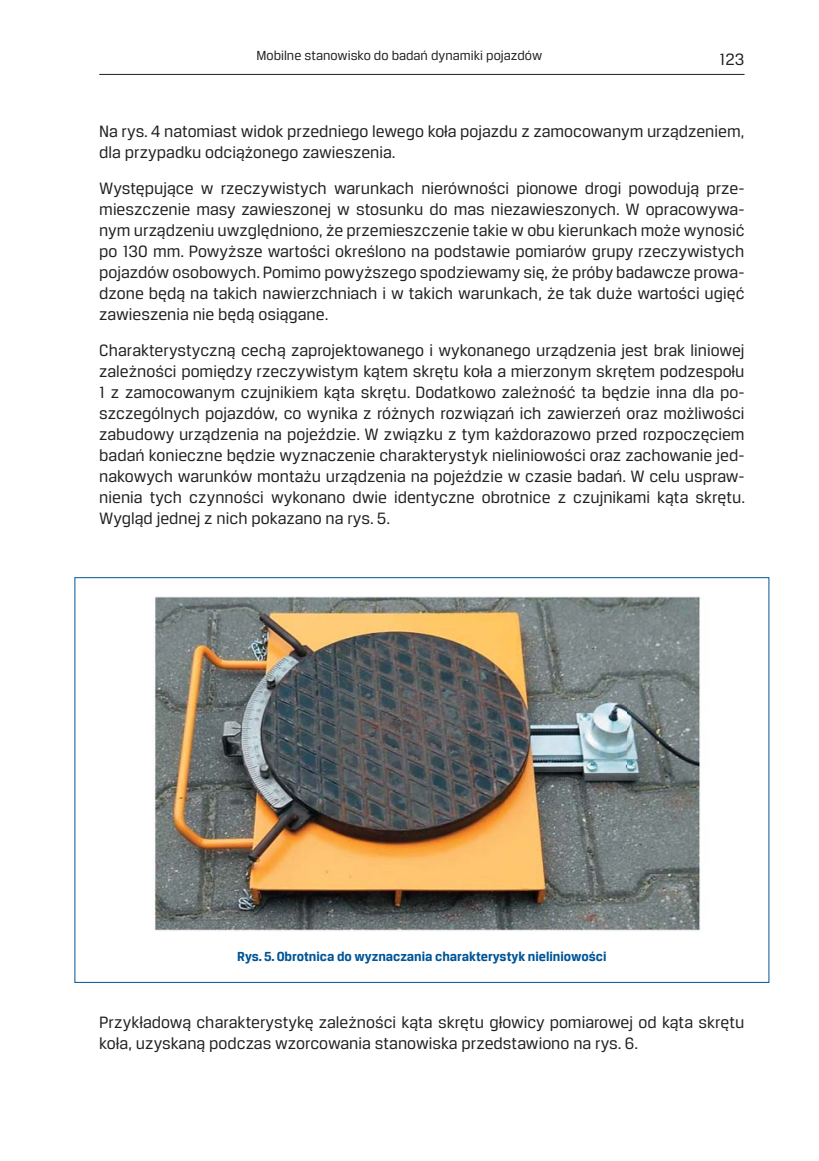
<style>
.page{position:relative;width:819px;height:1161px;background:#fff}
.page>*{position:absolute;margin:0;border:0;box-sizing:border-box;transform-origin:0 0}
.t1{font:17.5px/21px "Breuer Text";color:#231f20}
.t2{font:700 14px "Breuer Text";color:#005596}
.t3{font:14px "Breuer Text";color:#231f20}
</style>
<div class="page">
<hr style="left:99px;top:74px;width:645px;height:1px;background:#231f20">
<img style="left:154px;top:596px;width:547px;height:335px">
<p class="t3" style="left:256px;top:50px;width:287px">Mobilne stanowisko do badań dynamiki pojazdów</p>
<p class="t1" style="left:719px;top:51px;width:26px">123</p>
<p class="t1" style="left:99px;top:123px;width:646px">Na rys. 4 natomiast widok przedniego lewego koła pojazdu z zamocowanym urządzeniem, dla przypadku odciążonego zawieszenia.</p>
<p class="t1" style="left:99px;top:179px;width:646px;text-align:justify">Występujące w rzeczywistych warunkach nierówności pionowe drogi powodują prze&shy;mieszczenie masy zawieszonej w stosunku do mas niezawieszonych. W opracowywa&shy;nym urządzeniu uwzględniono, że przemieszczenie takie w obu kierunkach może wynosić po 130 mm. Powyższe wartości określono na podstawie pomiarów grupy rzeczywistych pojazdów osobowych. Pomimo powyższego spodziewamy się, że próby badawcze prowa&shy;dzone będą na takich nawierzchniach i w takich warunkach, że tak duże wartości ugięć zawieszenia nie będą osiągane.</p>
<p class="t1" style="left:99px;top:341px;width:647px;text-align:justify">Charakterystyczną cechą zaprojektowanego i wykonanego urządzenia jest brak liniowej zależności pomiędzy rzeczywistym kątem skrętu koła a mierzonym skrętem podzespołu 1 z zamocowanym czujnikiem kąta skrętu. Dodatkowo zależność ta będzie inna dla po&shy;szczególnych pojazdów, co wynika z różnych rozwiązań ich zawierzeń oraz możliwości zabudowy urządzenia na pojeździe. W związku z tym każdorazowo przed rozpoczęciem badań konieczne będzie wyznaczenie charakterystyk nieliniowości oraz zachowanie jed&shy;nakowych warunków montażu urządzenia na pojeździe w czasie badań. W celu uspraw&shy;nienia tych czynności wykonano dwie identyczne obrotnice z czujnikami kąta skrętu.<br>Wygląd jednej z nich pokazano na rys. 5.</p>
<p class="t2" style="left:237px;top:951px;width:371px">Rys. 5. Obrotnica do wyznaczania charakterystyk nieliniowości</p>
<p class="t1" style="left:99px;top:1014px;width:646px">Przykładową charakterystykę zależności kąta skrętu głowicy pomiarowej od kąta skrętu koła, uzyskaną podczas wzorcowania stanowiska przedstawiono na rys. 6.</p>
</div>
